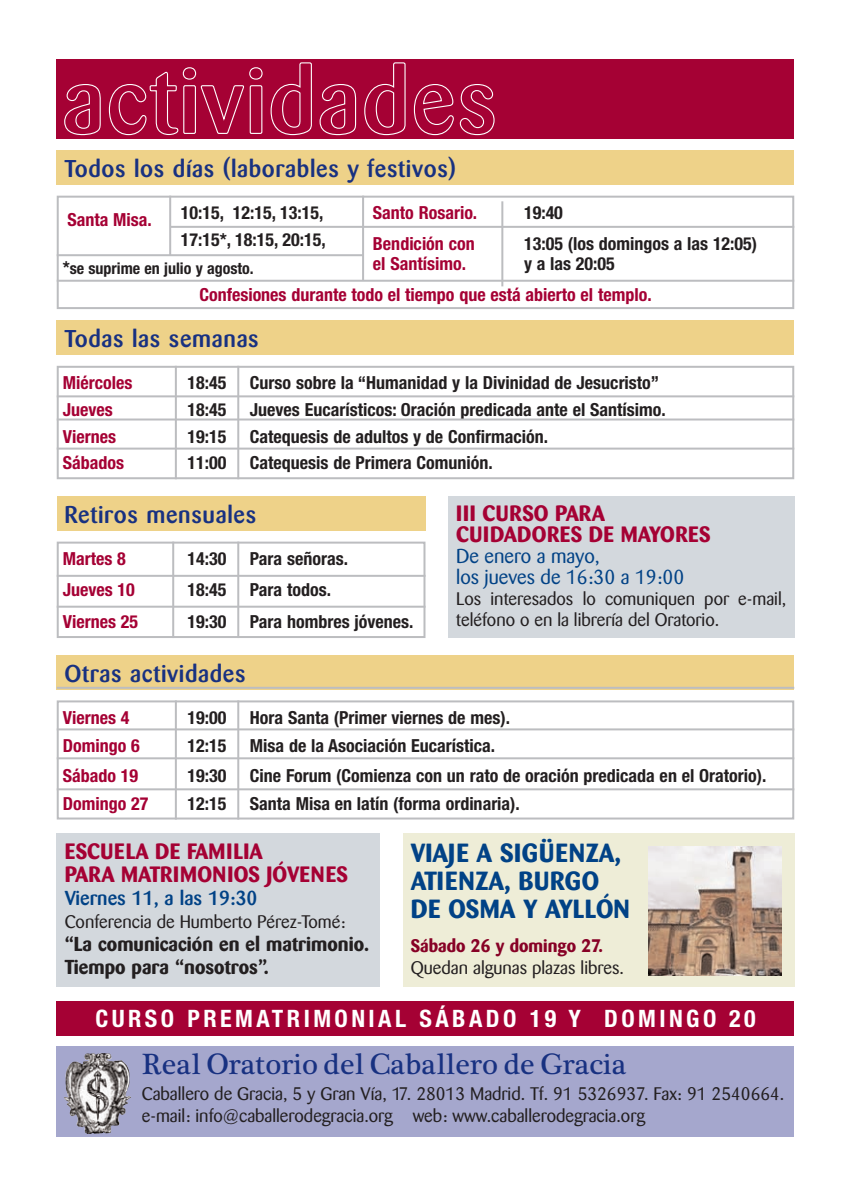
<style>
.page{position:relative;width:851px;height:1191px;background:#fff}
.page>*{position:absolute;margin:0;border:0;box-sizing:border-box;transform-origin:0 0}
.t1{font:30px "Plantagenet Cherokee";color:#183181}
.t2{font:700 26px/28px "Barmeno";letter-spacing:.02em;color:#014286}
.t3{font:500 24px "Barmeno";letter-spacing:.025em;color:#183181}
.t4{font:700 condensed 24px "Helvetica Neue";letter-spacing:.145em;color:#fff}
.t5{font:700 22px/21px "Barmeno";letter-spacing:.02em;color:#a50134}
.t6{font:700 20px/23.2px "Barmeno";color:#231f20}
.t7{font:20px/21px "Barmeno";color:#014286}
.t8{font:500 20px "Barmeno";color:#014286}
.t9{font:700 condensed 18px "Helvetica Neue";color:#231f20}
.t10{font:18px/22px "Barmeno";color:#231f20}
.t11{font:700 condensed 18px "Helvetica Neue";color:#a50134}
.t12{font:700 18px "Barmeno";color:#870126}
.t13{font:700 condensed 16px "Helvetica Neue";color:#231f20}
.s1{font-size:18px}
</style>
<div class="page">
<div style="left:57px;top:60px;width:737px;height:79px;background:#a50134"></div>
<svg style="left:64px;top:84px;width:37px;height:52px"></svg>
<svg style="left:108px;top:67px;width:155px;height:69px"></svg>
<svg style="left:270px;top:62px;width:42px;height:74px"></svg>
<svg style="left:319px;top:84px;width:37px;height:52px"></svg>
<svg style="left:364px;top:62px;width:42px;height:74px"></svg>
<svg style="left:413px;top:84px;width:82px;height:52px"></svg>
<div style="left:57px;top:1046px;width:737px;height:91px;background:#a5a7cd"></div>
<img style="left:64px;top:1053px;width:67px;height:81px">
<div style="left:57px;top:196px;width:737px;height:113px;border:2px solid #bcbdc0"></div>
<hr style="left:57px;top:254px;width:306px;height:2px;background:#bcbdc0">
<hr style="left:57px;top:280px;width:737px;height:2px;background:#bcbdc0">
<hr style="left:169px;top:196px;width:2px;height:59px;background:#bcbdc0">
<hr style="left:362px;top:196px;width:2px;height:85px;background:#bcbdc0">
<hr style="left:170px;top:226px;width:624px;height:2px;background:#bcbdc0">
<hr style="left:501px;top:201px;width:2px;height:85px;background:#bcbdc0">
<div style="left:57px;top:655px;width:737px;height:34px;background:#eed289"></div>
<div style="left:57px;top:700px;width:737px;height:119px;border:2px solid #bcbdc0"></div>
<hr style="left:175px;top:700px;width:2px;height:119px;background:#bcbdc0">
<hr style="left:237px;top:700px;width:2px;height:119px;background:#bcbdc0">
<hr style="left:57px;top:757px;width:737px;height:2px;background:#bcbdc0">
<hr style="left:57px;top:788px;width:737px;height:2px;background:#bcbdc0">
<hr style="left:57px;top:687px;width:737px;height:2px;background:#bcbdc0">
<hr style="left:57px;top:728px;width:737px;height:2px;background:#bcbdc0">
<div style="left:57px;top:150px;width:737px;height:34px;background:#eed289"></div>
<div style="left:57px;top:320px;width:737px;height:34px;background:#eed289"></div>
<div style="left:57px;top:496px;width:368px;height:34px;background:#eed289"></div>
<div style="left:57px;top:541px;width:368px;height:97px;border:2px solid #bcbdc0"></div>
<hr style="left:57px;top:575px;width:368px;height:2px;background:#bcbdc0">
<hr style="left:57px;top:605px;width:368px;height:2px;background:#bcbdc0">
<hr style="left:172px;top:541px;width:2px;height:97px;background:#bcbdc0">
<hr style="left:237px;top:541px;width:2px;height:97px;background:#bcbdc0">
<div style="left:57px;top:366px;width:737px;height:113px;border:2px solid #bcbdc0"></div>
<hr style="left:175px;top:366px;width:2px;height:113px;background:#bcbdc0">
<hr style="left:237px;top:366px;width:2px;height:113px;background:#bcbdc0">
<hr style="left:57px;top:395px;width:737px;height:2px;background:#bcbdc0">
<hr style="left:57px;top:418px;width:737px;height:2px;background:#bcbdc0">
<hr style="left:57px;top:447px;width:737px;height:2px;background:#bcbdc0">
<div style="left:57px;top:1001px;width:737px;height:34px;background:#a50134"></div>
<div style="left:448px;top:496px;width:346px;height:142px;background:#d3d8dd"></div>
<div style="left:57px;top:833px;width:323px;height:153px;background:#d3d8dd"></div>
<div style="left:403px;top:833px;width:391px;height:153px;background:#eeedd7"></div>
<img style="left:648px;top:846px;width:133px;height:129px">
<h3 class="t3" style="left:64px;top:159px;width:393px">Todos los días (laborables y festivos)</h3>
<p class="t11" style="left:67px;top:208px;width:86px">Santa Misa.</p>
<p class="t9" style="left:181px;top:202px;width:144px">10:15, 12:15, 13:15,</p>
<p class="t11" style="left:373px;top:202px;width:106px">Santo Rosario.</p>
<p class="t9" style="left:524px;top:202px;width:40px">19:40</p>
<p class="t9" style="left:181px;top:228px;width:146px">17:15*, 18:15, 20:15,</p>
<p class="t11" style="left:373px;top:232px;width:103px">Bendición con</p>
<p class="t9" style="left:524px;top:232px;width:234px">13:05 (los domingos a las 12:05)</p>
<p class="t13" style="left:63px;top:259px;width:192px"><span class="s1">*</span>se suprime en julio y agosto.</p>
<p class="t11" style="left:373px;top:253px;width:94px">el Santísimo.</p>
<p class="t9" style="left:524px;top:253px;width:92px">y a las 20:05</p>
<p class="t11" style="left:199px;top:284px;width:454px">Confesiones durante todo el tiempo que está abierto el templo.</p>
<h3 class="t3" style="left:64px;top:329px;width:196px">Todas las semanas</h3>
<p class="t11" style="left:63px;top:372px;width:71px">Miércoles</p>
<p class="t9" style="left:187px;top:372px;width:40px">18:45</p>
<p class="t9" style="left:250px;top:372px;width:411px">Curso sobre la “Humanidad y la Divinidad de Jesucristo”</p>
<p class="t11" style="left:63px;top:398px;width:51px">Jueves</p>
<p class="t9" style="left:187px;top:398px;width:40px">18:45</p>
<p class="t9" style="left:250px;top:398px;width:417px">Jueves Eucarísticos: Oración predicada ante el Santísimo.</p>
<p class="t11" style="left:63px;top:425px;width:55px">Viernes</p>
<p class="t9" style="left:187px;top:425px;width:40px">19:15</p>
<p class="t9" style="left:250px;top:425px;width:299px">Catequesis de adultos y de Confirmación.</p>
<p class="t11" style="left:63px;top:452px;width:63px">Sábados</p>
<p class="t9" style="left:187px;top:452px;width:40px">11:00</p>
<p class="t9" style="left:250px;top:452px;width:244px">Catequesis de Primera Comunión.</p>
<h3 class="t3" style="left:64px;top:505px;width:193px">Retiros mensuales</h3>
<p class="t11" style="left:63px;top:547px;width:65px">Martes 8</p>
<p class="t9" style="left:187px;top:547px;width:40px">14:30</p>
<p class="t9" style="left:250px;top:547px;width:100px">Para señoras.</p>
<p class="t11" style="left:63px;top:579px;width:74px">Jueves 10</p>
<p class="t9" style="left:187px;top:579px;width:40px">18:45</p>
<p class="t9" style="left:250px;top:579px;width:82px">Para todos.</p>
<p class="t11" style="left:63px;top:610px;width:77px">Viernes 25</p>
<p class="t9" style="left:187px;top:610px;width:40px">19:30</p>
<p class="t9" style="left:250px;top:610px;width:165px">Para hombres jóvenes.</p>
<p class="t5" style="left:456px;top:504px;width:256px">III CURSO PARA<br>CUIDADORES DE MAYORES</p>
<p class="t7" style="left:456px;top:547px;width:229px">De enero a mayo,<br>los jueves de 16:30 a 19:00</p>
<p class="t10" style="left:456px;top:589px;width:331px;line-height:21px">Los interesados lo comuniquen por e-mail, teléfono o en la librería del Oratorio.</p>
<h3 class="t3" style="left:64px;top:663px;width:182px">Otras actividades</h3>
<p class="t11" style="left:63px;top:706px;width:68px">Viernes 4</p>
<p class="t9" style="left:187px;top:706px;width:40px">19:00</p>
<p class="t9" style="left:250px;top:706px;width:261px">Hora Santa (Primer viernes de mes).</p>
<p class="t11" style="left:63px;top:734px;width:78px">Domingo 6</p>
<p class="t9" style="left:187px;top:734px;width:40px">12:15</p>
<p class="t9" style="left:250px;top:734px;width:247px">Misa de la Asociación Eucarística.</p>
<p class="t11" style="left:63px;top:764px;width:77px">Sábado 19</p>
<p class="t9" style="left:187px;top:764px;width:40px">19:30</p>
<p class="t9" style="left:250px;top:764px;width:518px">Cine Forum (Comienza con un rato de oración predicada en el Oratorio).</p>
<p class="t11" style="left:63px;top:792px;width:87px">Domingo 27</p>
<p class="t9" style="left:187px;top:792px;width:40px">12:15</p>
<p class="t9" style="left:250px;top:792px;width:271px">Santa Misa en latín (forma ordinaria).</p>
<p class="t5" style="left:65px;top:840px;width:285px;line-height:23.2px">ESCUELA DE FAMILIA<br>PARA MATRIMONIOS JÓVENES</p>
<p class="t8" style="left:65px;top:889px;width:194px">Viernes 11, a las 19:30</p>
<p class="t10" style="left:65px;top:912px;width:282px">Conferencia de Humberto Pérez-Tomé:</p>
<p class="t6" style="left:65px;top:933px;width:306px">“La comunicación en el matrimonio.<br>Tiempo para “nosotros”.</p>
<h2 class="t2" style="left:411px;top:839px;width:220px">VIAJE A SIGÜENZA,<br>ATIENZA, BURGO<br>DE OSMA Y AYLLÓN</h2>
<p class="t12" style="left:411px;top:936px;width:194px">Sábado 26 y domingo 27.</p>
<p class="t10" style="left:411px;top:957px;width:215px">Quedan algunas plazas libres.</p>
<h3 class="t4" style="left:95px;top:1003px;width:661px">CURSO PREMATRIMONIAL SÁBADO 19 Y DOMINGO 20</h3>
<h1 class="t1" style="left:142px;top:1046px;width:486px">Real Oratorio del Caballero de Gracia</h1>
<p class="t10" style="left:142px;top:1084px;width:644px">Caballero de Gracia, 5 y Gran Vía, 17. 28013 Madrid. Tf. 91 5326937. Fax: 91 2540664. e-mail: info@caballerodegracia.org web: www.caballerodegracia.org</p>
</div>
